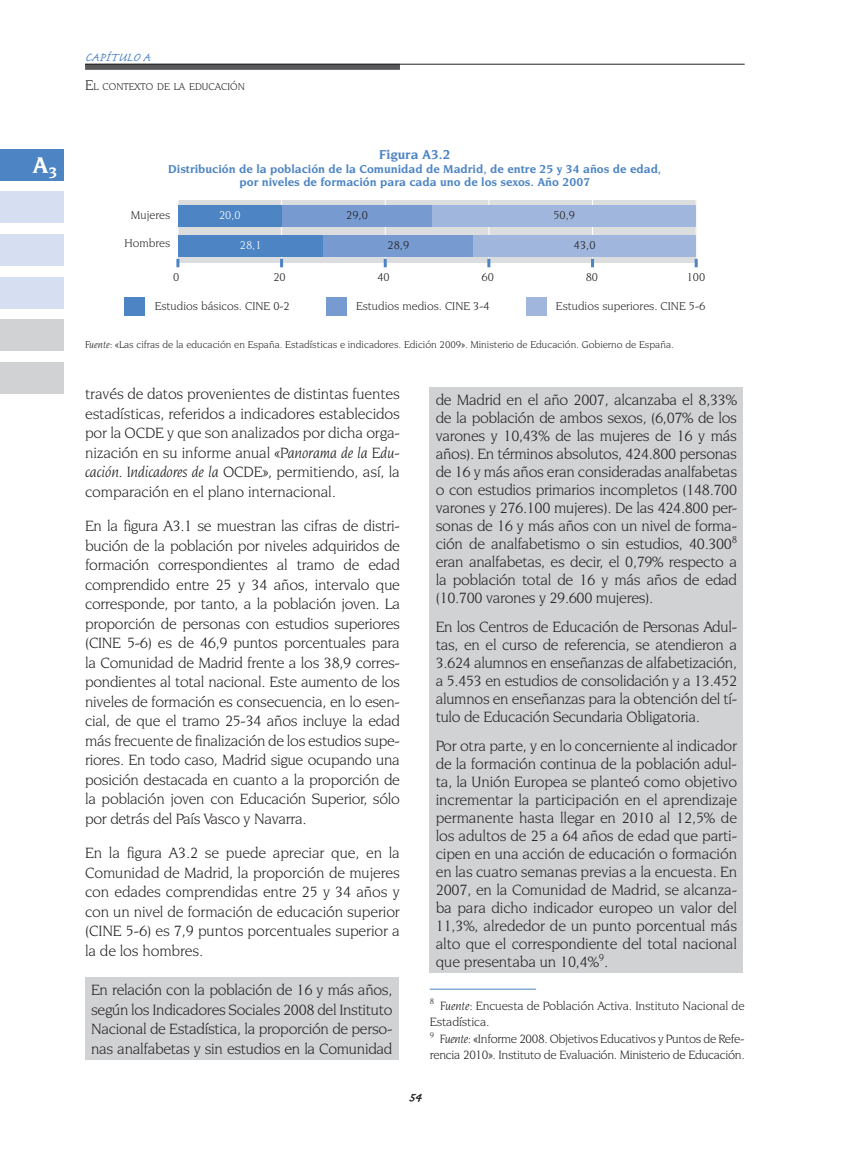
<style>
.page{position:relative;width:851px;height:1149px;background:#fff}
.page>*{position:absolute;margin:0;border:0;box-sizing:border-box;transform-origin:0 0}
.t1{font:700 24px "Novarese IT Cby BT";color:#fff}
.t2{font:15.75px/19.5px "Novarese IT Cby BT";letter-spacing:-.02em;color:#231f20;text-align:justify}
.t3{font:15.75px "Caflisch Script";color:#4d84c4}
.t4{font:700 15.75px "Caflisch Script";color:#231f20}
.t5{font:700 13.5px "Novarese IT Cby BT";color:#4d84c4}
.t6{font:12.75px/16.5px "Novarese IT Cby BT";letter-spacing:-.025em;color:#231f20}
.t7{font:700 12px/13.5px "Novarese IT Cby BT";color:#4d84c4;text-align:center}
.t8{font:12px "Novarese IT Cby BT";color:#231f20}
.t9{font:12px "Novarese IT Cby BT";color:#fff}
.t10{font:10.5px "Novarese IT Cby BT";color:#231f20}
.t11{font:10.5px "Novarese IT Cby BT";color:#231f20}
.s1{font-size:15px}
.s2{font-style:italic}
</style>
<div class="page">
<div style="left:85px;top:64px;width:315px;height:6px;background:#57585a"></div>
<hr style="left:85px;top:64px;width:659px;height:1px;background:#231f20">
<div style="left:0;top:149px;width:64px;height:32px;background:#4d84c4"></div>
<div style="left:0;top:191px;width:64px;height:32px;background:#d6dff1"></div>
<div style="left:0;top:234px;width:64px;height:32px;background:#d6dff1"></div>
<div style="left:0;top:276px;width:64px;height:32px;background:#d6dff1"></div>
<div style="left:0;top:319px;width:64px;height:32px;background:#d1d2d4"></div>
<div style="left:0;top:361px;width:64px;height:32px;background:#d1d2d4"></div>
<div style="left:85px;top:976px;width:313px;height:83px;background:#d1d2d4"></div>
<div style="left:429px;top:387px;width:314px;height:585px;background:#d1d2d4"></div>
<div style="left:124px;top:297px;width:21px;height:18px;background:#4d84c4"></div>
<div style="left:526px;top:297px;width:21px;height:18px;background:#a0b6dd"></div>
<div style="left:326px;top:297px;width:21px;height:18px;background:#779bd0"></div>
<div style="left:178px;top:200px;width:518px;height:62px;background:#dcdddf"></div>
<hr style="left:695px;top:200px;width:1px;height:63px;background:#fff">
<svg style="left:694px;top:259px;width:3px;height:8px"></svg>
<svg style="left:176px;top:259px;width:3px;height:8px"></svg>
<hr style="left:281px;top:200px;width:1px;height:63px;background:#fff">
<svg style="left:280px;top:259px;width:3px;height:8px"></svg>
<hr style="left:385px;top:200px;width:1px;height:63px;background:#fff">
<svg style="left:383px;top:259px;width:3px;height:8px"></svg>
<hr style="left:488px;top:200px;width:1px;height:63px;background:#fff">
<svg style="left:487px;top:259px;width:3px;height:8px"></svg>
<hr style="left:592px;top:200px;width:1px;height:63px;background:#fff">
<svg style="left:591px;top:259px;width:3px;height:8px"></svg>
<div style="left:178px;top:235px;width:145px;height:22px;background:#4d84c4"></div>
<div style="left:323px;top:235px;width:150px;height:22px;background:#779bd0"></div>
<div style="left:473px;top:235px;width:223px;height:22px;background:#a0b6dd"></div>
<div style="left:178px;top:205px;width:104px;height:21px;background:#4d84c4"></div>
<div style="left:282px;top:205px;width:150px;height:21px;background:#779bd0"></div>
<div style="left:432px;top:205px;width:264px;height:21px;background:#a0b6dd"></div>
<hr style="left:429px;top:988px;width:107px;height:1px;background:#4d84c4">
<h1 class="t1" style="left:33px;top:150px;width:26px">A<sub>3</sub></h1>
<p class="t3" style="left:85px;top:49px;width:67px">CAPÍTULO A</p>
<p class="t11" style="left:85px;top:80px;width:161px"><span class="s1">E</span>L CONTEXTO DE LA EDUCACIÓN</p>
<p class="t5" style="left:379px;top:146px;width:73px">Figura A3.2</p>
<p class="t7" style="left:168px;top:162px;width:494px">Distribución de la población de la Comunidad de Madrid, de entre 25 y 34 años de edad, por niveles de formación para cada uno de los sexos. Año 2007</p>
<p class="t8" style="left:131px;top:208px;width:41px">Mujeres</p>
<p class="t8" style="left:124px;top:236px;width:47px">Hombres</p>
<p class="t9" style="left:219px;top:208px;width:23px">20,0</p>
<p class="t8" style="left:346px;top:208px;width:23px">29,0</p>
<p class="t8" style="left:553px;top:208px;width:23px">50,9</p>
<p class="t9" style="left:240px;top:238px;width:23px">28,1</p>
<p class="t8" style="left:574px;top:238px;width:23px">43,0</p>
<p class="t8" style="left:387px;top:238px;width:23px">28,9</p>
<p class="t8" style="left:173px;top:269px;width:8px">0</p>
<p class="t8" style="left:273px;top:269px;width:14px">20</p>
<p class="t8" style="left:377px;top:269px;width:14px">40</p>
<p class="t8" style="left:481px;top:269px;width:14px">60</p>
<p class="t8" style="left:585px;top:269px;width:14px">80</p>
<p class="t8" style="left:686px;top:269px;width:20px">100</p>
<p class="t8" style="left:155px;top:298px;width:137px">Estudios básicos. CINE 0-2</p>
<p class="t8" style="left:356px;top:298px;width:135px">Estudios medios. CINE 3-4</p>
<p class="t8" style="left:556px;top:298px;width:151px">Estudios superiores. CINE 5-6</p>
<p class="t10" style="left:85px;top:339px;width:590px"><span class="s2">Fuente:</span> «Las cifras de la educación en España. Estadísticas e indicadores. Edición 2009». Ministerio de Educación. Gobierno de España.</p>
<p class="t2" style="left:85px;top:384px;width:316px">través de datos provenientes de distintas fuentes estadísticas, referidos a indicadores establecidos por la OCDE y que son analizados por dicha orga&shy;nización en su informe anual <span class="s2">«Panorama de la Edu&shy;cación. Indicadores de la OCDE»,</span> permitiendo, así, la comparación en el plano internacional.</p>
<p class="t2" style="left:85px;top:516px;width:316px">En la figura A3.1 se muestran las cifras de distri&shy;bución de la población por niveles adquiridos de formación correspondientes al tramo de edad comprendido entre 25 y 34 años, intervalo que corresponde, por tanto, a la población joven. La proporción de personas con estudios superiores (CINE 5-6) es de 46,9 puntos porcentuales para la Comunidad de Madrid frente a los 38,9 corres&shy;pondientes al total nacional. Este aumento de los niveles de formación es consecuencia, en lo esen&shy;cial, de que el tramo 25-34 años incluye la edad más frecuente de finalización de los estudios supe&shy;riores. En todo caso, Madrid sigue ocupando una posición destacada en cuanto a la proporción de la población joven con Educación Superior, sólo por detrás del País Vasco y Navarra.</p>
<p class="t2" style="left:85px;top:843px;width:316px">En la figura A3.2 se puede apreciar que, en la Comunidad de Madrid, la proporción de mujeres con edades comprendidas entre 25 y 34 años y con un nivel de formación de educación superior (CINE 5-6) es 7,9 puntos porcentuales superior a la de los hombres.</p>
<p class="t2" style="left:91px;top:979px;width:303px">En relación con la población de 16 y más años, según los Indicadores Sociales 2008 del Instituto Nacional de Estadística, la proporción de perso&shy;nas analfabetas y sin estudios en la Comunidad</p>
<p class="t2" style="left:435px;top:391px;width:303px;line-height:18px">de Madrid en el año 2007, alcanzaba el 8,33% de la población de ambos sexos, (6,07% de los varones y 10,43% de las mujeres de 16 y más años). En términos absolutos, 424.800 personas de 16 y más años eran consideradas analfabetas o con estudios primarios incompletos (148.700 varones y 276.100 mujeres). De las 424.800 per&shy;sonas de 16 y más años con un nivel de forma&shy;ción de analfabetismo o sin estudios, 40.300<sup>8 </sup>eran analfabetas, es decir, el 0,79% respecto a la población total de 16 y más años de edad (10.700 varones y 29.600 mujeres).</p>
<p class="t2" style="left:435px;top:617px;width:303px;line-height:18px">En los Centros de Educación de Personas Adul&shy;tas, en el curso de referencia, se atendieron a 3.624 alumnos en enseñanzas de alfabetización, a 5.453 en estudios de consolidación y a 13.452 alumnos en enseñanzas para la obtención del tí&shy;tulo de Educación Secundaria Obligatoria.</p>
<p class="t2" style="left:435px;top:736px;width:303px;line-height:18px">Por otra parte, y en lo concerniente al indicador de la formación continua de la población adul&shy;ta, la Unión Europea se planteó como objetivo incrementar la participación en el aprendizaje permanente hasta llegar en 2010 al 12,5% de los adultos de 25 a 64 años de edad que parti&shy;cipen en una acción de educación o formación en las cuatro semanas previas a la encuesta. En 2007, en la Comunidad de Madrid, se alcanza&shy;ba para dicho indicador europeo un valor del 11,3%, alrededor de un punto porcentual más alto que el correspondiente del total nacional que presentaba un 10,4%<sup>9</sup>.</p>
<p class="t6" style="left:429px;top:996px;width:316px"><sup>8</sup> <span class="s2">Fuente:</span> Encuesta de Población Activa. Instituto Nacional de Estadística.<br><sup>9</sup> <span class="s2">Fuente:</span> «Informe 2008. Objetivos Educativos y Puntos de Refe&shy;rencia 2010». Instituto de Evaluación. Ministerio de Educación.</p>
<p class="t4" style="left:408px;top:1089px;width:14px">54</p>
</div>
